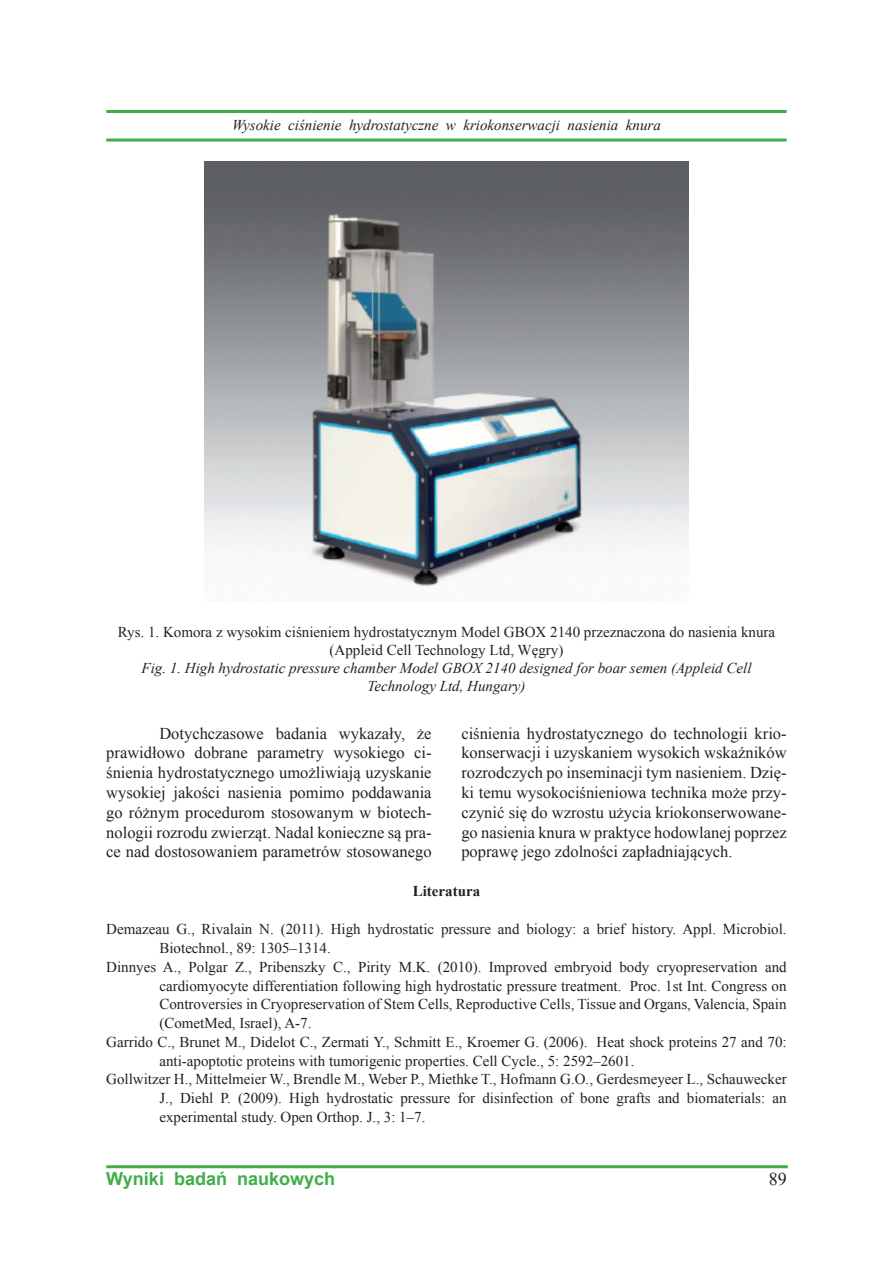
<style>
.page{position:relative;width:893px;height:1263px;background:#fff}
.page>*{position:absolute;margin:0;border:0;box-sizing:border-box;transform-origin:0 0}
.t1{font:700 18px "Arial";color:#40ae49}
.t2{font:18px "Times New Roman";color:#231f20}
.t3{font:16.5px/19.8px "Times New Roman";color:#231f20;text-align:justify}
.t4{font:15px/18px "Times New Roman";color:#231f20;text-align:center}
.t5{font:italic 15px/18px "Times New Roman";color:#231f20;text-align:center}
.t6{font:700 15px "Times New Roman";color:#231f20}
</style>
<div class="page">
<hr style="left:106px;top:110px;width:681px;height:3px;background:#40ae49">
<hr style="left:106px;top:139px;width:681px;height:3px;background:#40ae49">
<hr style="left:106px;top:1165px;width:682px;height:3px;background:#40ae49">
<img style="left:204px;top:161px;width:485px;height:425px">
<p class="t5" style="left:232px;top:116px;width:430px">Wysokie ciśnienie hydrostatyczne w kriokonserwacji nasienia knura</p>
<p class="t4" style="left:118px;top:623px;width:659px">Rys. 1. Komora z wysokim ciśnieniem hydrostatycznym Model GBOX 2140 przeznaczona do nasienia knura (Appleid Cell Technology Ltd, Węgry)</p>
<p class="t5" style="left:142px;top:659px;width:611px">Fig. 1. High hydrostatic pressure chamber Model GBOX 2140 designed for boar semen (Appleid Cell<br>Technology Ltd, Hungary)</p>
<p class="t3" style="left:106px;top:723px;width:327px;text-indent:53px">Dotychczasowe badania wykazały, że prawidłowo dobrane parametry wysokiego ci&shy;śnienia hydrostatycznego umożliwiają uzyskanie wysokiej jakości nasienia pomimo poddawania go różnym procedurom stosowanym w biotech&shy;nologii rozrodu zwierząt. Nadal konieczne są pra&shy;ce nad dostosowaniem parametrów stosowanego</p>
<p class="t3" style="left:461px;top:723px;width:327px">ciśnienia hydrostatycznego do technologii krio&shy;konserwacji i uzyskaniem wysokich wskaźników rozrodczych po inseminacji tym nasieniem. Dzię&shy;ki temu wysokociśnieniowa technika może przy&shy;czynić się do wzrostu użycia kriokonserwowane&shy;go nasienia knura w praktyce hodowlanej poprzez poprawę jego zdolności zapładniających.</p>
<p class="t6" style="left:413px;top:880px;width:69px">Literatura</p>
<p class="t4" style="left:106px;top:920px;width:682px">Demazeau G., Rivalain N. (2011). High hydrostatic pressure and biology: a brief history. Appl. Microbiol.</p>
<p class="t4" style="left:159px;top:939px;width:173px">Biotechnol., 89: 1305–1314.</p>
<p class="t4" style="left:106px;top:957px;width:682px">Dinnyes A., Polgar Z., Pribenszky C., Pirity M.K. (2010). Improved embryoid body cryopreservation and</p>
<p class="t4" style="left:159px;top:976px;width:629px">cardiomyocyte differentiation following high hydrostatic pressure treatment. Proc. 1st Int. Congress on</p>
<p class="t4" style="left:159px;top:995px;width:629px">Controversies in Cryopreservation of Stem Cells, Reproductive Cells, Tissue and Organs, Valencia, Spain</p>
<p class="t4" style="left:159px;top:1014px;width:154px">(CometMed, Israel), A-7.</p>
<p class="t4" style="left:106px;top:1032px;width:682px">Garrido C., Brunet M., Didelot C., Zermati Y., Schmitt E., Kroemer G. (2006). Heat shock proteins 27 and 70:</p>
<p class="t4" style="left:159px;top:1051px;width:476px">anti-apoptotic proteins with tumorigenic properties. Cell Cycle., 5: 2592–2601.</p>
<p class="t4" style="left:106px;top:1070px;width:682px">Gollwitzer H., Mittelmeier W., Brendle M., Weber P., Miethke T., Hofmann G.O., Gerdesmeyeer L., Schauwecker</p>
<p class="t4" style="left:159px;top:1089px;width:629px">J., Diehl P. (2009). High hydrostatic pressure for disinfection of bone grafts and biomaterials: an</p>
<p class="t4" style="left:159px;top:1107px;width:268px">experimental study. Open Orthop. J., 3: 1–7.</p>
<p class="t1" style="left:106px;top:1167px;width:230px">Wyniki badań naukowych</p>
<p class="t2" style="left:769px;top:1166px;width:19px">89</p>
</div>
